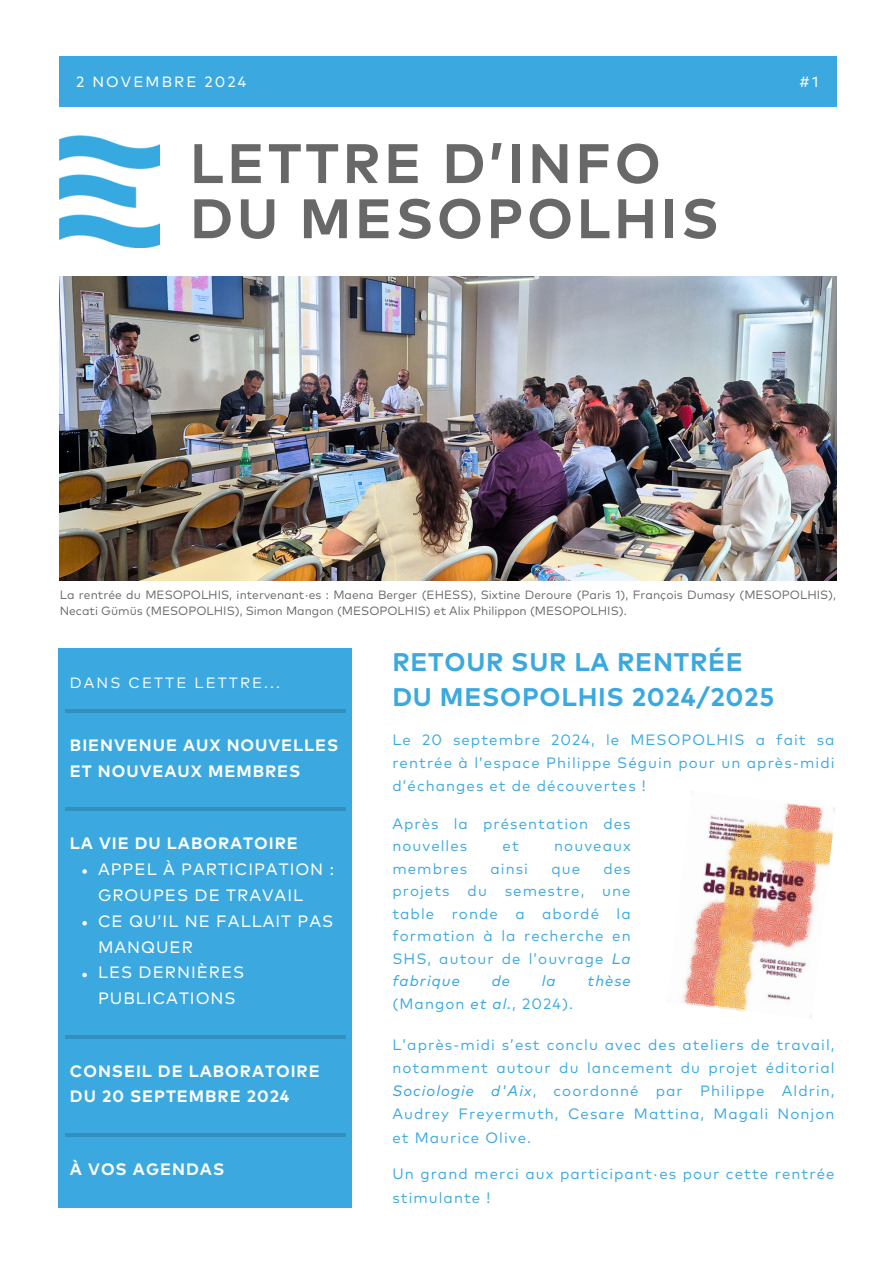
<style>
.page{position:relative;width:894px;height:1264px;background:#fff}
.page>*{position:absolute;margin:0;border:0;box-sizing:border-box;transform-origin:0 0}
.t1{font:700 55.5px/55.2px "Mark Pro";letter-spacing:.065em;color:#686868}
.t2{font:700 25.5px/34.8px "Mark Pro";letter-spacing:.03em;color:#3ba9e0}
.t3{font:700 16.5px/25.8px "Mark Pro";letter-spacing:.06em;color:#fff}
.t4{font:16.5px/25.8px "Mark Pro";letter-spacing:.06em;color:#fff}
.t5{font:15px/22.5px "Mark Pro";letter-spacing:.07em;color:#3ba9e0;text-align:justify}
.t6{font:italic 15px "Mark Pro";letter-spacing:.07em;color:#3ba9e0}
.t7{font:14.85px "Mark Pro";letter-spacing:.14em;color:#fff}
.t8{font:14.85px "Mark Pro";letter-spacing:.14em;color:#fff}
.t9{font:12px/16px "Mark Pro";color:#686868}
.s1{font-style:italic}
</style>
<div class="page">
<div style="left:58px;top:648px;width:294px;height:559px;background:#3ba9e0"></div>
<hr style="left:65px;top:709px;width:281px;height:4px;background:#328fbe">
<hr style="left:66px;top:807px;width:280px;height:3px;background:#000">
<svg style="left:65px;top:1035px;width:281px;height:3px"></svg>
<svg style="left:65px;top:1133px;width:281px;height:3px"></svg>
<img style="left:60px;top:277px;width:775px;height:303px">
<img style="left:60px;top:135px;width:100px;height:112px">
<img style="left:682px;top:791px;width:153px;height:227px">
<svg style="left:82px;top:869px;width:5px;height:4px"></svg>
<svg style="left:82px;top:921px;width:5px;height:4px"></svg>
<svg style="left:82px;top:972px;width:5px;height:5px"></svg>
<div style="left:59px;top:56px;width:776px;height:51px;background:#3ba9e0"></div>
<h3 class="t8" style="left:76px;top:75px;width:172px">2 NOVEMBRE 2024</h3>
<h3 class="t8" style="left:799px;top:75px;width:21px">#1</h3>
<p class="t1" style="left:190px;top:139px;width:530px">LETTRE D’INFO<br>DU MESOPOLHIS</p>
<h5 class="t9" style="left:60px;top:588px;width:777px">La rentrée du MESOPOLHIS, intervenant·es : Maena Berger (EHESS), Sixtine Deroure (Paris 1), François Dumasy (MESOPOLHIS),<br>Necati Gümüs (MESOPOLHIS), Simon Mangon (MESOPOLHIS) et Alix Philippon (MESOPOLHIS).</h5>
<h3 class="t7" style="left:70px;top:676px;width:211px">DANS CETTE LETTRE...</h3>
<p class="t3" style="left:70px;top:733px;width:270px">BIENVENUE AUX NOUVELLES<br>ET NOUVEAUX MEMBRES</p>
<h1 class="t3" style="left:70px;top:831px;width:229px">LA VIE DU LABORATOIRE</h1>
<p class="t4" style="left:98px;top:857px;width:237px">APPEL À PARTICIPATION :<br>GROUPES DE TRAVAIL</p>
<p class="t4" style="left:98px;top:909px;width:237px">CE QU’IL NE FALLAIT PAS<br>MANQUER</p>
<p class="t4" style="left:98px;top:960px;width:148px">LES DERNIÈRES<br>PUBLICATIONS</p>
<h4 class="t3" style="left:70px;top:1058px;width:251px">CONSEIL DE LABORATOIRE<br>DU 20 SEPTEMBRE 2024</h4>
<h3 class="t3" style="left:70px;top:1156px;width:156px">À VOS AGENDAS</h3>
<p class="t2" style="left:392px;top:646px;width:383px">RETOUR SUR LA RENTRÉE<br>DU MESOPOLHIS 2024/2025</p>
<p class="t5" style="left:392px;top:729px;width:443px;line-height:23.1px">Le 20 septembre 2024, le MESOPOLHIS a fait sa rentrée à l’espace Philippe Séguin pour un après-midi d’échanges et de découvertes !</p>
<p class="t5" style="left:392px;top:813px;width:240px">Après la présentation des nouvelles</p>
<p class="t5" style="left:502px;top:835px;width:18px">et</p>
<p class="t5" style="left:554px;top:835px;width:78px">nouveaux</p>
<p class="t5" style="left:392px;top:858px;width:240px;text-indent:211px">des projets du semestre, une table ronde a abordé la formation à la recherche en SHS, autour de l’ouvrage <span class="s1">La fabrique</span></p>
<p class="t5" style="left:392px;top:858px;width:76px">membres</p>
<p class="t5" style="left:490px;top:858px;width:39px">ainsi</p>
<p class="t5" style="left:551px;top:858px;width:30px">que</p>
<p class="t6" style="left:491px;top:974px;width:20px">de</p>
<p class="t6" style="left:541px;top:974px;width:15px">la</p>
<p class="t6" style="left:587px;top:974px;width:45px">thèse</p>
<p class="t5" style="left:392px;top:993px;width:182px">(Mangon <span class="s1">et al.</span>, 2024).</p>
<h2 class="t5" style="left:392px;top:1033px;width:443px;line-height:23.2px">L’après-midi s’est conclu avec des ateliers de travail, notamment autour du lancement du projet éditorial <span class="s1">Sociologie d'Aix</span>, coordonné par Philippe Aldrin, Audrey Freyermuth, Cesare Mattina, Magali Nonjon et Maurice Olive.</h2>
<h5 class="t5" style="left:392px;top:1163px;width:443px;line-height:23.2px">Un grand merci aux participant·es pour cette rentrée stimulante !</h5>
</div>
